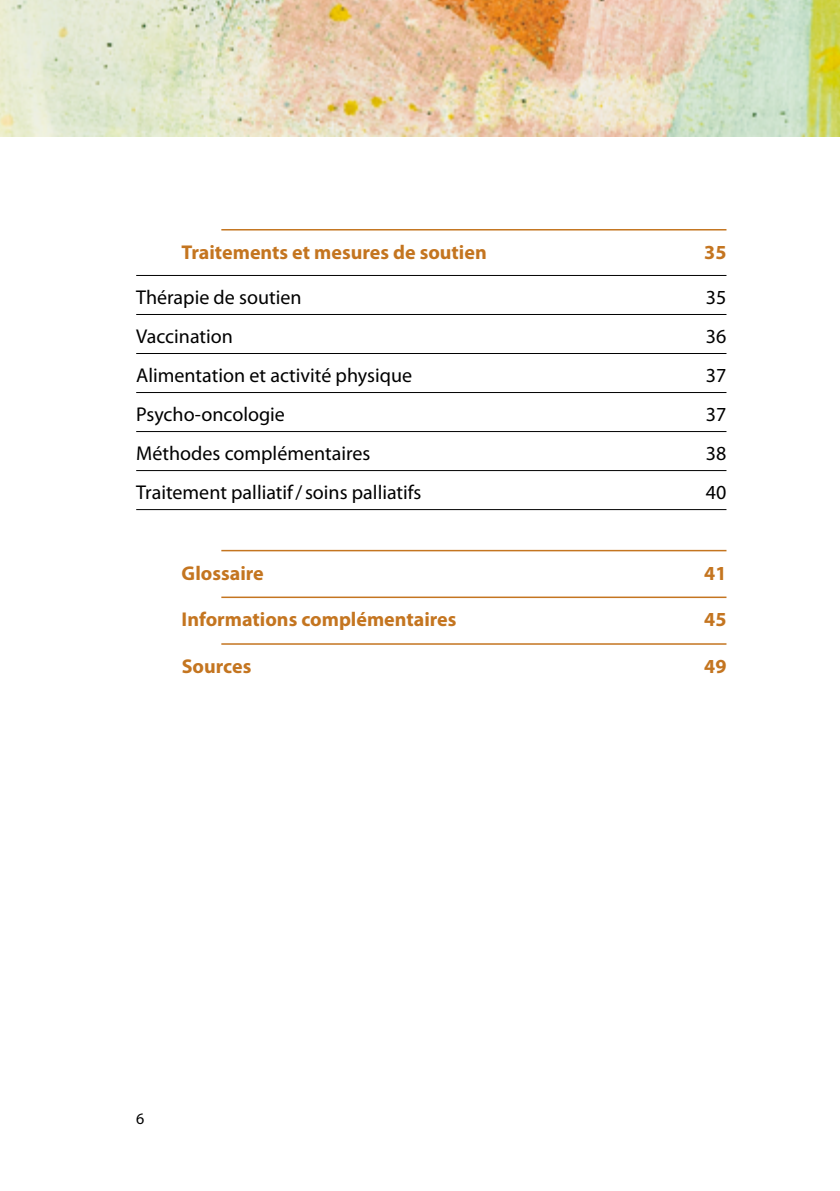
<style>
.page{position:relative;width:840px;height:1191px;background:#fff}
.page>*{position:absolute;margin:0;border:0;box-sizing:border-box;transform-origin:0 0}
.t1{font:20px "Myriad Pro";color:#000}
.t2{font:700 20px "Myriad Pro";color:#c47520}
.t3{font:16px "Myriad Pro";color:#000}
</style>
<div class="page">
<hr style="left:221px;top:229px;width:505px;height:1px;background:#c47520">
<hr style="left:136px;top:275px;width:590px;height:1px;background:#000">
<hr style="left:136px;top:314px;width:590px;height:1px;background:#000">
<hr style="left:136px;top:353px;width:590px;height:1px;background:#000">
<hr style="left:136px;top:392px;width:590px;height:1px;background:#000">
<hr style="left:136px;top:431px;width:590px;height:1px;background:#000">
<hr style="left:136px;top:470px;width:590px;height:1px;background:#000">
<hr style="left:136px;top:509px;width:590px;height:1px;background:#000">
<hr style="left:221px;top:550px;width:505px;height:1px;background:#c47520">
<hr style="left:221px;top:596px;width:505px;height:2px;background:#c47520">
<hr style="left:221px;top:643px;width:505px;height:2px;background:#c47520">
<img style="left:0;top:0;width:839px;height:136px">
<p class="t2" style="left:181px;top:239px;width:306px">Traitements et mesures de soutien</p>
<p class="t2" style="left:703px;top:239px;width:24px">35</p>
<p class="t1" style="left:136px;top:284px;width:167px">Thérapie de soutien</p>
<p class="t1" style="left:705px;top:284px;width:22px">35</p>
<p class="t1" style="left:136px;top:323px;width:98px">Vaccination</p>
<p class="t1" style="left:705px;top:323px;width:22px">36</p>
<p class="t1" style="left:136px;top:362px;width:277px">Alimentation et activité physique</p>
<p class="t1" style="left:705px;top:362px;width:22px">37</p>
<p class="t1" style="left:136px;top:401px;width:150px">Psycho-oncologie</p>
<p class="t1" style="left:705px;top:401px;width:22px">37</p>
<p class="t1" style="left:136px;top:440px;width:235px">Méthodes complémentaires</p>
<p class="t1" style="left:705px;top:440px;width:22px">38</p>
<p class="t1" style="left:136px;top:479px;width:287px">Traitement palliatif/soins palliatifs</p>
<p class="t1" style="left:705px;top:479px;width:22px">40</p>
<p class="t2" style="left:181px;top:560px;width:84px">Glossaire</p>
<p class="t2" style="left:704px;top:560px;width:24px">41</p>
<p class="t2" style="left:181px;top:606px;width:276px">Informations complémentaires</p>
<p class="t2" style="left:704px;top:606px;width:24px">45</p>
<p class="t2" style="left:181px;top:653px;width:71px">Sources</p>
<p class="t2" style="left:704px;top:653px;width:24px">49</p>
<p class="t3" style="left:136px;top:1108px;width:10px">6</p>
</div>
